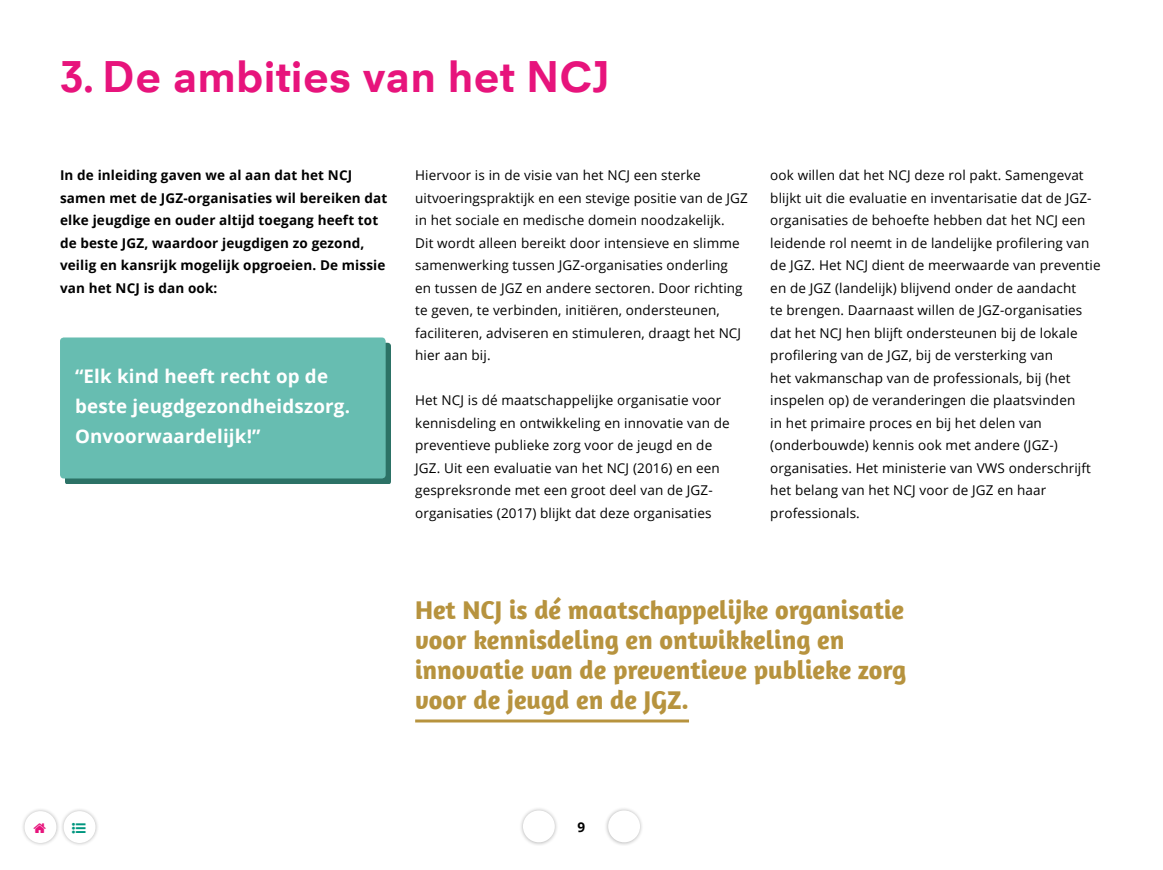
<style>
.page{position:relative;width:1163px;height:870px;background:#fff}
.page>*{position:absolute;margin:0;border:0;box-sizing:border-box;transform-origin:0 0}
.t1{font:700 45px "Neuzeit Office";color:#e7147c}
.t2{font:700 26.25px/30px "Amaranth";color:#b7933e}
.t3{font:700 18.75px/30px "Open Sans";letter-spacing:.01em;color:#fff}
.t4{font:13.5px/22.5px "Open Sans";letter-spacing:.01em;color:#000}
.t5{font:700 13.5px/22.5px "Open Sans";letter-spacing:.01em;color:#000}
</style>
<div class="page">
<div style="left:65px;top:343px;width:326px;height:141px;background:#2c7266"></div>
<div style="left:60px;top:338px;width:326px;height:140px;background:#67bdb1;border-radius:4px"></div>
<hr style="left:415px;top:719px;width:274px;height:3px;background:#b7933e">
<div style="left:519px;top:806px;width:39px;height:40px;background:#000;opacity:.3"></div>
<div style="left:523px;top:810px;width:32px;height:32px;background:#fff;border-radius:50%"></div>
<div style="left:604px;top:806px;width:40px;height:40px;background:#000;opacity:.3"></div>
<div style="left:608px;top:810px;width:32px;height:32px;background:#fff;border-radius:50%"></div>
<div style="left:21px;top:807px;width:39px;height:40px;background:#000;opacity:.3"></div>
<div style="left:25px;top:811px;width:31px;height:32px;background:#fff;border-radius:50%"></div>
<div style="left:60px;top:807px;width:39px;height:40px;background:#000;opacity:.3"></div>
<div style="left:64px;top:811px;width:31px;height:32px;background:#fff;border-radius:50%"></div>
<h1 class="t1" style="left:60px;top:51px;width:551px">3. De ambities van het NCJ</h1>
<p class="t5" style="left:60px;top:164px;width:329px">In de inleiding gaven we al aan dat het NCJ samen met de JGZ-organisaties wil bereiken dat elke jeugdige en ouder altijd toegang heeft tot de beste JGZ, waardoor jeugdigen zo gezond, veilig en kansrijk mogelijk opgroeien. De missie van het NCJ is dan ook:</p>
<p class="t4" style="left:415px;top:164px;width:334px">Hiervoor is in de visie van het NCJ een sterke uitvoeringspraktijk en een stevige positie van de JGZ in het sociale en medische domein noodzakelijk.<br>Dit wordt alleen bereikt door intensieve en slimme samenwerking tussen JGZ-organisaties onderling<br>en tussen de JGZ en andere sectoren. Door richting te geven, te verbinden, initiëren, ondersteunen, faciliteren, adviseren en stimuleren, draagt het NCJ hier aan bij.</p>
<p class="t4" style="left:415px;top:389px;width:316px">Het NCJ is dé maatschappelijke organisatie voor kennisdeling en ontwikkeling en innovatie van de preventieve publieke zorg voor de jeugd en de JGZ. Uit een evaluatie van het NCJ (2016) en een gespreksronde met een groot deel van de JGZ&shy;organisaties (2017) blijkt dat deze organisaties</p>
<h3 class="t3" style="left:75px;top:360px;width:276px">“Elk kind heeft recht op de beste jeugdgezondheidszorg.<br>Onvoorwaardelijk!”</h3>
<p class="t4" style="left:770px;top:164px;width:332px">ook willen dat het NCJ deze rol pakt. Samengevat blijkt uit die evaluatie en inventarisatie dat de JGZ&shy;organisaties de behoefte hebben dat het NCJ een leidende rol neemt in de landelijke profilering van de JGZ. Het NCJ dient de meerwaarde van preventie en de JGZ (landelijk) blijvend onder de aandacht<br>te brengen. Daarnaast willen de JGZ-organisaties dat het NCJ hen blijft ondersteunen bij de lokale profilering van de JGZ, bij de versterking van<br>het vakmanschap van de professionals, bij (het inspelen op) de veranderingen die plaatsvinden<br>in het primaire proces en bij het delen van (onderbouwde) kennis ook met andere (JGZ-) organisaties. Het ministerie van VWS onderschrijft het belang van het NCJ voor de JGZ en haar professionals.</p>
<h2 class="t2" style="left:415px;top:594px;width:492px">Het NCJ is dé maatschappelijke organisatie voor kennisdeling en ontwikkeling en innovatie van de preventieve publieke zorg voor de jeugd en de JGZ.</h2>
<p class="t5" style="left:577px;top:815px;width:9px">9</p>
</div>
